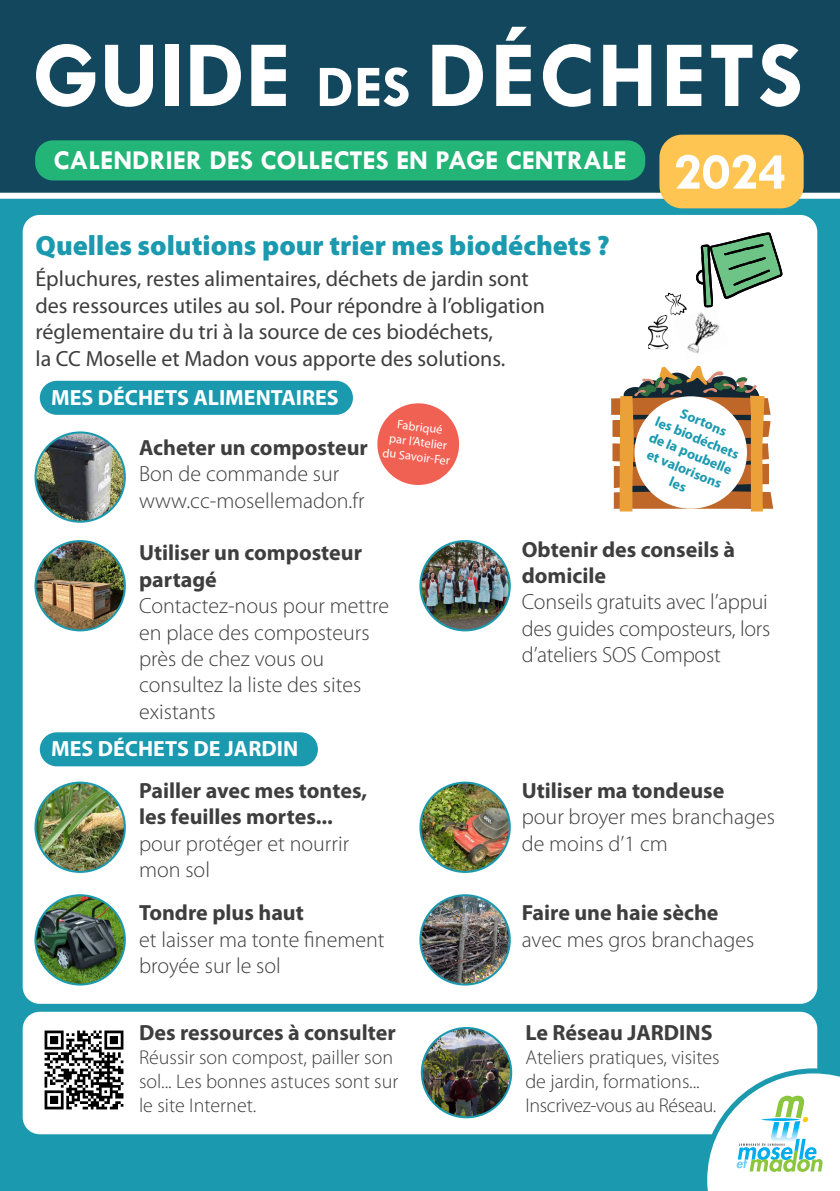
<style>
.page{position:relative;width:840px;height:1191px;background:#fff}
.page>*{position:absolute;margin:0;border:0;box-sizing:border-box;transform-origin:0 0}
.t1{font:700 95.4px "Tw Cen";letter-spacing:.03em;color:#fff}
.t2{font:700 53.2px "Tw Cen";color:#fff}
.t3{font:900 28px "Myriad Pro";color:#1a99af}
.t4{font:700 27.4px "Tw Cen";color:#fff}
.t5{font:300 22px/26.4px "Myriad Pro";color:#3e3e3f}
.t6{font:700 22px/26.4px "Myriad Pro";color:#3e3e3f}
.t7{font:22px/26.4px "Myriad Pro";color:#3e3e3f}
.t8{font:700 22px "Myriad Pro";color:#fff}
.t9{font:300 20px/24px "Myriad Pro";color:#3e3e3f}
.t10{font:300 20px "Myriad Pro";letter-spacing:-.02em;color:#3e3e3f}
.t11{font:700 14px/16.8px "Myriad Pro";color:#1a99af;text-align:center}
.t12{font:12.4px "Myriad Pro";color:#fff}
.s1{font-size:59.4px}
</style>
<div class="page">
<div style="left:0;top:0;width:839px;height:1191px;background:#1a99af"></div>
<div style="left:23px;top:215px;width:793px;height:788px;background:#fff;border-radius:17px"></div>
<div style="left:23px;top:1011px;width:793px;height:123px;background:#fff;border-radius:17px"></div>
<div style="left:40px;top:381px;width:313px;height:34px;background:#1a99af;border-radius:17px"></div>
<div style="left:40px;top:732px;width:278px;height:34px;background:#1a99af;border-radius:17px"></div>
<div style="left:0;top:0;width:839px;height:194px;background:#12475e"></div>
<div style="left:0;top:193px;width:839px;height:6px;background:#fff"></div>
<div style="left:659px;top:135px;width:144px;height:73px;background:#fec552;border-radius:23px"></div>
<div style="left:35px;top:140px;width:610px;height:40px;background:#23b477;border-radius:18px"></div>
<svg style="left:701px;top:1068px;width:138px;height:123px"></svg>
<img style="left:35px;top:432px;width:90px;height:90px;border-radius:45px">
<div style="left:34px;top:431px;width:92px;height:92px;border:2px solid #1a99af;border-radius:50%"></div>
<img style="left:35px;top:782px;width:90px;height:90px;border-radius:45px">
<div style="left:34px;top:781px;width:92px;height:92px;border:2px solid #1a99af;border-radius:50%"></div>
<img style="left:420px;top:782px;width:89px;height:90px;border-radius:45px">
<div style="left:419px;top:781px;width:91px;height:92px;border:2px solid #1a99af;border-radius:50%"></div>
<img style="left:35px;top:895px;width:90px;height:89px;border-radius:45px">
<div style="left:34px;top:894px;width:92px;height:91px;border:2px solid #1a99af;border-radius:50%"></div>
<img style="left:421px;top:1028px;width:90px;height:89px;border-radius:45px">
<div style="left:420px;top:1027px;width:92px;height:91px;border:2px solid #1a99af;border-radius:50%"></div>
<img style="left:420px;top:895px;width:89px;height:89px;border-radius:45px">
<div style="left:419px;top:894px;width:91px;height:91px;border:2px solid #1a99af;border-radius:50%"></div>
<img style="left:35px;top:541px;width:90px;height:89px;border-radius:45px">
<div style="left:34px;top:540px;width:92px;height:91px;border:2px solid #1a99af;border-radius:50%"></div>
<img style="left:420px;top:541px;width:89px;height:89px;border-radius:45px">
<div style="left:419px;top:540px;width:91px;height:91px;border:2px solid #1a99af;border-radius:50%"></div>
<svg style="left:611px;top:366px;width:161px;height:145px"></svg>
<div style="left:634px;top:396px;width:112px;height:112px;background:#fff;border-radius:56px"></div>
<img style="left:648px;top:315px;width:20px;height:34px">
<img style="left:686px;top:307px;width:34px;height:47px">
<svg style="left:695px;top:232px;width:87px;height:76px"></svg>
<img style="left:665px;top:293px;width:21px;height:23px">
<svg style="left:377px;top:403px;width:83px;height:82px"></svg>
<img style="left:44px;top:1030px;width:80px;height:80px">
<p class="t1" style="left:33px;top:18px;width:771px">GUIDE <span class="s1">DES</span> DÉCHETS</p>
<p class="t4" style="left:54px;top:143px;width:574px">CALENDRIER DES COLLECTES EN PAGE CENTRALE</p>
<p class="t3" style="left:35px;top:230px;width:575px">Quelles solutions pour trier mes biodéchets ?</p>
<p class="t7" style="left:35px;top:265px;width:511px">Épluchures, restes alimentaires, déchets de jardin sont des ressources utiles au sol. Pour répondre à l’obligation réglementaire du tri à la source de ces biodéchets,<br>la CC Moselle et Madon vous apporte des solutions.</p>
<p class="t8" style="left:51px;top:384px;width:289px">MES DÉCHETS ALIMENTAIRES</p>
<p class="t6" style="left:139px;top:433px;width:230px">Acheter un composteur</p>
<p class="t5" style="left:139px;top:461px;width:202px">Bon de commande sur</p>
<p class="t5" style="left:139px;top:487px;width:227px">www.cc-mosellemadon.fr</p>
<p class="t12" style="left:398px;top:417px;width:47px;rotate:7deg">Fabriqué</p>
<p class="t12" style="left:390px;top:431px;width:59px;rotate:7deg">par l’Atelier</p>
<p class="t12" style="left:383px;top:445px;width:69px;rotate:7deg">du Savoir-Fer</p>
<p class="t2" style="left:673px;top:140px;width:115px">2024</p>
<p class="t11" style="left:684px;top:405px;width:50px;rotate:22deg">Sortons</p>
<p class="t11" style="left:658px;top:413px;width:91px;rotate:22deg">les biodéchets</p>
<p class="t11" style="left:652px;top:428px;width:90px;rotate:22deg">de la poubelle</p>
<p class="t11" style="left:650px;top:446px;width:81px;rotate:22deg">et valorisons les</p>
<p class="t6" style="left:139px;top:539px;width:224px">Utiliser un composteur partagé</p>
<p class="t5" style="left:139px;top:593px;width:251px">Contactez-nous pour mettre en place des composteurs près de chez vous ou consultez la liste des sites existants</p>
<p class="t8" style="left:51px;top:734px;width:248px">MES DÉCHETS DE JARDIN</p>
<p class="t6" style="left:139px;top:776px;width:229px">Pailler avec mes tontes,</p>
<p class="t6" style="left:139px;top:803px;width:195px">les feuilles mortes...</p>
<p class="t5" style="left:139px;top:830px;width:212px">pour protéger et nourrir mon sol</p>
<p class="t6" style="left:139px;top:899px;width:166px">Tondre plus haut</p>
<p class="t5" style="left:139px;top:926px;width:247px">et laisser ma tonte finement broyée sur le sol</p>
<p class="t6" style="left:139px;top:1019px;width:258px">Des ressources à consulter</p>
<p class="t9" style="left:139px;top:1046px;width:260px">Réussir son compost, pailler son sol... Les bonnes astuces sont sur le site Internet.</p>
<p class="t6" style="left:521px;top:535px;width:215px">Obtenir des conseils à domicile</p>
<p class="t5" style="left:521px;top:589px;width:250px;text-align:justify">Conseils gratuits avec l’appui des guides composteurs, lors d’ateliers SOS Compost</p>
<p class="t6" style="left:521px;top:776px;width:204px">Utiliser ma tondeuse</p>
<p class="t5" style="left:521px;top:804px;width:254px">pour broyer mes branchages de moins d’1 cm</p>
<p class="t6" style="left:521px;top:899px;width:198px">Faire une haie sèche</p>
<p class="t5" style="left:521px;top:926px;width:234px">avec mes gros branchages</p>
<p class="t6" style="left:525px;top:1019px;width:188px">Le Réseau JARDINS</p>
<p class="t9" style="left:525px;top:1046px;width:195px">Ateliers pratiques, visites</p>
<p class="t9" style="left:525px;top:1070px;width:176px">de jardin, formations...</p>
<p class="t10" style="left:525px;top:1094px;width:192px">Inscrivez-vous au Réseau.</p>
</div>
